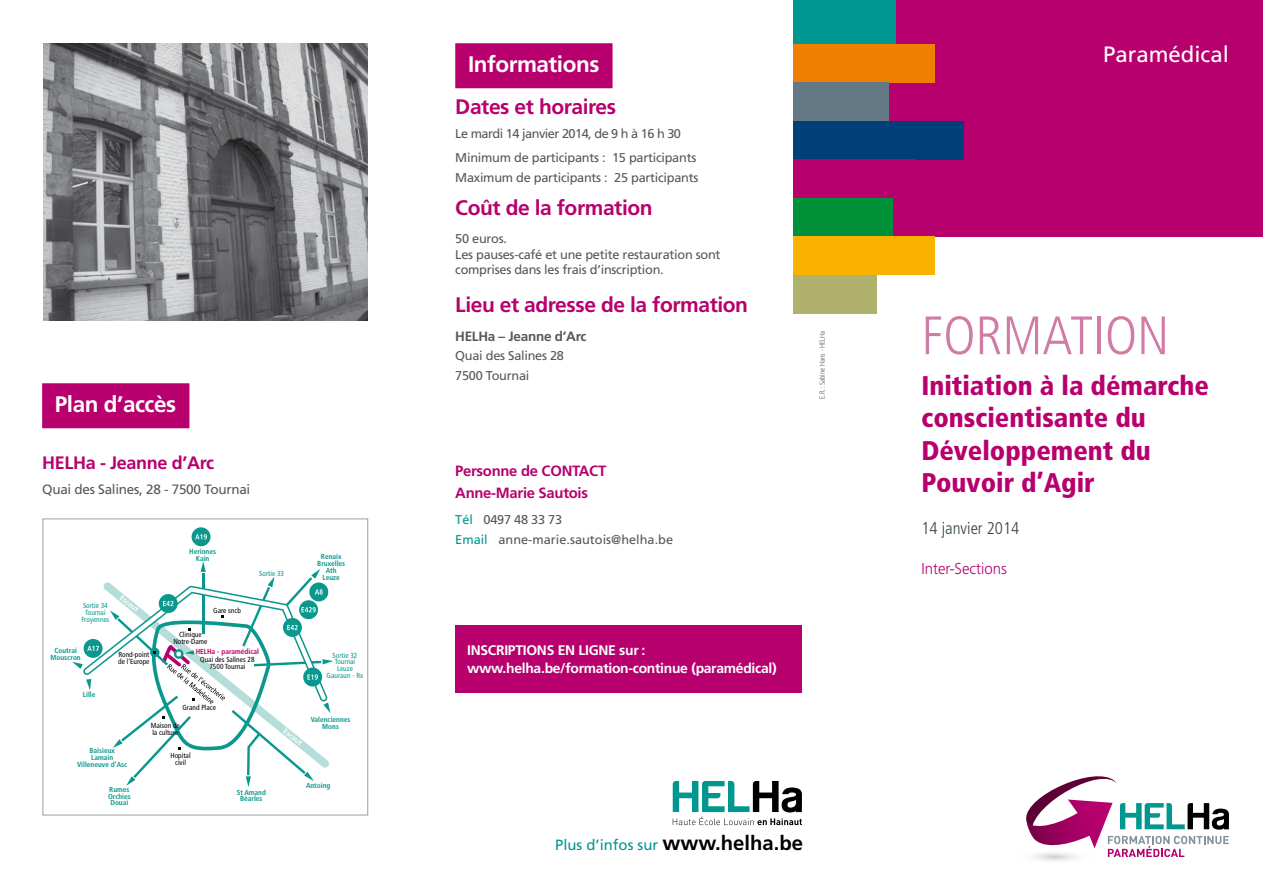
<style>
.page{position:relative;width:1263px;height:893px;background:#fff}
.page>*{position:absolute;margin:0;border:0;box-sizing:border-box;transform-origin:0 0}
.t1{font:300 condensed 54px "Frutiger";color:#d07ca6}
.t2{font:900 condensed 27px/32.4px "Frutiger";color:#b7006e}
.t3{font:700 22.5px "Frutiger";letter-spacing:-.02em;color:#fff}
.t4{font:22.2px "Frutiger";color:#fff}
.t5{font:700 21px "Frutiger";letter-spacing:-.02em;color:#b7006e}
.t6{font:700 18px "Frutiger";letter-spacing:-.02em;color:#b7006e}
.t7{font:300 condensed 16.95px "Frutiger";color:#34434b}
.t8{font:300 15.75px "Frutiger LT Std";color:#b7006e;scale:.95 1}
.t9{font:700 14.85px/22px "Frutiger";letter-spacing:-.02em;color:#b7006e}
.t10{font:14.85px "Frutiger";color:#009790}
.t11{font:700 13.95px/18px "Frutiger";letter-spacing:-.02em;color:#fff}
.t12{font:13.5px "Frutiger";letter-spacing:-.02em;color:#58585a}
.t13{font:700 13.5px "Frutiger";letter-spacing:-.02em;color:#58585a}
.t14{font:12.75px/15.3px "Frutiger";letter-spacing:-.02em;color:#58585a}
.t15{font:12.75px/19.5px "Frutiger";color:#58585a}
.t16{font:300 condensed 7.5px "Frutiger LT Std";color:#58585a;scale:.95 1}
.t17{font:700 condensed 7.35px/6.8px "Frutiger";color:#0a988e;text-align:center}
.t18{font:condensed 7.35px/6.8px "Frutiger";color:#000204;text-align:center}
.t19{font:condensed 7.35px/6.8px "Frutiger";color:#0a988e;text-align:center}
.t20{font:700 condensed 7.35px "Frutiger";color:#b5006f}
.s1{color:#009790}
.s2{font-weight:700;font-size:20.25px;color:#000}
</style>
<div class="page">
<div style="left:455px;top:43px;width:157px;height:45px;background:#b7006e"></div>
<div style="left:837px;top:0;width:426px;height:236px;background:#b7006e"></div>
<svg style="left:1026px;top:776px;width:203px;height:85px"></svg>
<div style="left:455px;top:625px;width:347px;height:67px;background:#b7006e"></div>
<img style="left:43px;top:43px;width:324px;height:278px">
<div style="left:42px;top:383px;width:147px;height:45px;background:#b7006e"></div>
<div style="left:192px;top:527px;width:18px;height:19px;background:#0a988e;border-radius:50%"></div>
<svg style="left:195px;top:534px;width:12px;height:5px"></svg>
<svg style="left:72px;top:561px;width:261px;height:226px"></svg>
<div style="left:43px;top:519px;width:325px;height:296px;border:1px solid #9c9e9f"></div>
<div style="left:793px;top:0;width:103px;height:44px;background:#009790"></div>
<div style="left:793px;top:44px;width:141px;height:39px;background:#ee7f00"></div>
<div style="left:793px;top:83px;width:95px;height:38px;background:#637a85"></div>
<div style="left:793px;top:121px;width:170px;height:38px;background:#003f79"></div>
<div style="left:793px;top:159px;width:122px;height:39px;background:#b7006e"></div>
<div style="left:793px;top:198px;width:100px;height:38px;background:#009037"></div>
<div style="left:793px;top:236px;width:141px;height:39px;background:#f9b200"></div>
<div style="left:793px;top:275px;width:83px;height:38px;background:#b0b16c"></div>
<svg style="left:673px;top:781px;width:129px;height:44px"></svg>
<h3 class="t3" style="left:55px;top:391px;width:123px">Plan d’accès</h3>
<h3 class="t6" style="left:42px;top:452px;width:173px">HELHa - Jeanne d’Arc</h3>
<p class="t12" style="left:42px;top:481px;width:210px">Quai des Salines, 28 - 7500 Tournai</p>
<p class="t19" style="left:82px;top:602px;width:29px">Sortie 34<br>Tournai<br>Froyennes</p>
<p class="t17" style="left:51px;top:647px;width:32px">Coutrai<br>Mouscron</p>
<p class="t17" style="left:83px;top:691px;width:14px">Lille</p>
<p class="t17" style="left:189px;top:548px;width:28px">Herinnes<br>Kain</p>
<p class="t17" style="left:317px;top:553px;width:29px">Renaix<br>Bruxelles<br>Ath<br>Leuze</p>
<p class="t19" style="left:259px;top:570px;width:26px">Sortie 33</p>
<p class="t18" style="left:118px;top:651px;width:33px;text-align:left">Rond-point de l’Europe</p>
<p class="t18" style="left:213px;top:608px;width:29px">Gare sncb</p>
<p class="t18" style="left:173px;top:632px;width:35px">Clinique<br>Notre-Dame</p>
<p class="t20" style="left:196px;top:647px;width:65px">HELHa - paramédical</p>
<p class="t18" style="left:200px;top:655px;width:56px;line-height:7.4px">Quai des Salines 28<br>7500 Tournai</p>
<p class="t18" style="left:182px;top:704px;width:35px">Grand Place</p>
<p class="t18" style="left:151px;top:722px;width:31px;text-align:left">Maison de la culture</p>
<p class="t19" style="left:327px;top:652px;width:38px">Sortie 32<br>Tournai<br>Leuze<br>Gauraun - Rx</p>
<p class="t17" style="left:311px;top:716px;width:41px">Valenciennes<br>Mons</p>
<p class="t17" style="left:77px;top:747px;width:52px">Baisieux<br>Lamain<br>Villeneuve d’Asc</p>
<p class="t18" style="left:171px;top:753px;width:22px">Hopital civil</p>
<p class="t17" style="left:108px;top:786px;width:24px">Rumes<br>Orchies<br>Douai</p>
<p class="t17" style="left:237px;top:789px;width:31px">St Amand<br>Béarles</p>
<p class="t17" style="left:306px;top:782px;width:26px">Antoing</p>
<h3 class="t3" style="left:468px;top:51px;width:133px">Informations</h3>
<h3 class="t5" style="left:455px;top:95px;width:162px">Dates et horaires</h3>
<p class="t14" style="left:455px;top:122px;width:243px;line-height:23.9px">Le mardi 14 janvier 2014, de 9 h à 16 h 30<br>Minimum de participants : 15 participants</p>
<p class="t14" style="left:455px;top:169px;width:245px">Maximum de participants : 25 participants</p>
<h3 class="t5" style="left:455px;top:196px;width:199px">Coût de la formation</h3>
<p class="t14" style="left:455px;top:231px;width:267px">50 euros.<br>Les pauses-café et une petite restauration sont comprises dans les frais d’inscription.</p>
<h3 class="t5" style="left:455px;top:292px;width:294px">Lieu et adresse de la formation</h3>
<p class="t13" style="left:455px;top:328px;width:133px">HELHa – Jeanne d’Arc</p>
<p class="t14" style="left:455px;top:346px;width:110px;line-height:19.5px">Quai des Salines 28<br>7500 Tournai</p>
<p class="t9" style="left:455px;top:460px;width:153px">Personne de CONTACT<br>Anne-Marie Sautois</p>
<p class="t15" style="left:455px;top:510px;width:219px"><span class="s1">Tél</span> 0497 48 33 73<br><span class="s1">Email</span> anne-marie.sautois@helha.be</p>
<p class="t11" style="left:467px;top:641px;width:311px">INSCRIPTIONS EN LIGNE sur : www.helha.be/formation-continue (paramédical)</p>
<p class="t16" style="left:818px;top:399px;width:74px;rotate:-90deg">E.R.: Sabine Hans - HELHa</p>
<p class="t10" style="left:555px;top:836px;width:249px">Plus d’infos sur <span class="s2">www.helha.be</span></p>
<h3 class="t4" style="left:1103px;top:41px;width:127px">Paramédical</h3>
<h1 class="t1" style="left:921px;top:305px;width:249px">FORMATION</h1>
<h2 class="t2" style="left:921px;top:369px;width:289px">Initiation à la démarche conscientisante du<br>Développement du<br>Pouvoir d’Agir</h2>
<h3 class="t7" style="left:921px;top:519px;width:99px">14 janvier 2014</h3>
<p class="t8" style="left:921px;top:559px;width:92px">Inter-Sections</p>
</div>
